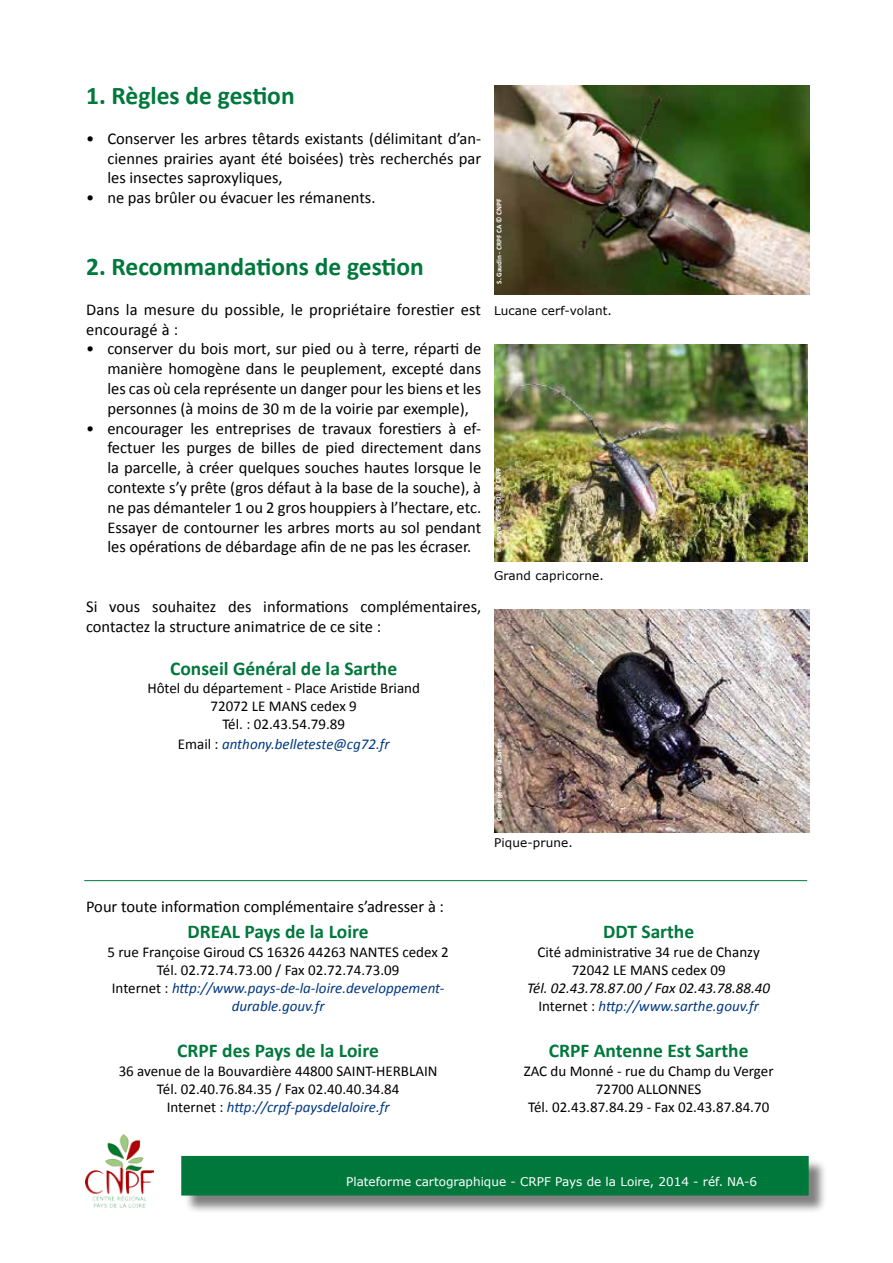
<style>
.page{position:relative;width:893px;height:1263px;background:#fff}
.page>*{position:absolute;margin:0;border:0;box-sizing:border-box;transform-origin:0 0}
.t1{font:700 25.5px "Calibri";color:#00783c}
.t2{font:700 19.5px "Calibri";color:#00783c}
.t3{font:16.5px/19.8px "Calibri";color:#000;text-align:justify}
.t4{font:15px/18px "Calibri";color:#000;text-align:center}
.t5{font:italic 15px "Calibri";color:#003882}
.t6{font:italic 15px "Calibri";color:#000}
.t7{font:12px "Verdana";color:#fff}
.t8{font:12px "Verdana";letter-spacing:.01em;color:#000}
.t9{font:700 7.2px "Calibri";color:#fff}
.s1{font-style:normal;color:#000}
.s2{font-size:7.5px}
</style>
<div class="page">
<div style="left:184px;top:1158px;width:643px;height:56px;background:#000;opacity:.5"></div>
<div style="left:181px;top:1156px;width:628px;height:39px;background:#00783c"></div>
<img style="left:85px;top:1134px;width:68px;height:74px">
<hr style="left:84px;top:880px;width:723px;height:1px;background:#00783c">
<img style="left:494px;top:85px;width:315px;height:209px">
<img style="left:494px;top:344px;width:314px;height:217px">
<img style="left:494px;top:610px;width:315px;height:222px">
<h1 class="t1" style="left:86px;top:79px;width:210px">1. Règles de gestion</h1>
<p class="t3" style="left:107px;top:128px;width:375px;text-indent:-21px">• Conserver les arbres têtards existants (délimitant d’an&shy;ciennes prairies ayant été boisées) très recherchés par les insectes saproxyliques,</p>
<p class="t3" style="left:86px;top:188px;width:291px">• ne pas brûler ou évacuer les rémanents.</p>
<h1 class="t1" style="left:86px;top:250px;width:339px">2. Recommandations de gestion</h1>
<p class="t3" style="left:86px;top:299px;width:397px">Dans la mesure du possible, le propriétaire forestier est encouragé à :</p>
<p class="t3" style="left:107px;top:339px;width:375px;text-indent:-21px">• conserver du bois mort, sur pied ou à terre, réparti de manière homogène dans le peuplement, excepté dans les cas où cela représente un danger pour les biens et les personnes (à moins de 30 m de la voirie par exemple),</p>
<p class="t3" style="left:107px;top:418px;width:375px;text-indent:-21px">• encourager les entreprises de travaux forestiers à ef&shy;fectuer les purges de billes de pied directement dans la parcelle, à créer quelques souches hautes lorsque le contexte s’y prête (gros défaut à la base de la souche), à ne pas démanteler 1 ou 2 gros houppiers à l’hectare, etc.<br>Essayer de contourner les arbres morts au sol pendant les opérations de débardage afin de ne pas les écraser.</p>
<p class="t3" style="left:86px;top:596px;width:397px">Si vous souhaitez des informations complémentaires, contactez la structure animatrice de ce site :</p>
<p class="t2" style="left:170px;top:656px;width:229px">Conseil Général de la Sarthe</p>
<p class="t4" style="left:147px;top:679px;width:274px">Hôtel du département - Place Aristide Briand<br>72072 LE MANS cedex 9<br>Tél. : 02.43.54.79.89</p>
<p class="t5" style="left:178px;top:733px;width:213px"><span class="s1">Email :</span> anthony.belleteste@cg72.fr</p>
<p class="t9" style="left:494px;top:284px;width:86px;rotate:-90deg">S. Gaudin - CRPF CA <span class="s2">© CNPF</span></p>
<p class="t8" style="left:494px;top:303px;width:120px">Lucane cerf-volant.</p>
<p class="t9" style="left:494px;top:552px;width:86px;rotate:-90deg">B. Longa - CRPF PDL <span class="s2">© CNPF</span></p>
<p class="t8" style="left:494px;top:568px;width:111px">Grand capricorne.</p>
<p class="t9" style="left:495px;top:821px;width:85px;rotate:-90deg">Conseil général de la Sarthe</p>
<p class="t8" style="left:494px;top:834px;width:80px">Pique-prune.</p>
<p class="t3" style="left:86px;top:897px;width:359px">Pour toute information complémentaire s’adresser à :</p>
<p class="t2" style="left:188px;top:919px;width:183px">DREAL Pays de la Loire</p>
<p class="t2" style="left:603px;top:919px;width:93px">DDT Sarthe</p>
<p class="t4" style="left:107px;top:943px;width:343px">5 rue Françoise Giroud CS 16326 44263 NANTES cedex 2</p>
<p class="t4" style="left:537px;top:943px;width:224px">Cité administrative 34 rue de Chanzy</p>
<p class="t4" style="left:157px;top:961px;width:244px">Tél. 02.72.74.73.00 / Fax 02.72.74.73.09</p>
<p class="t4" style="left:572px;top:961px;width:155px">72042 LE MANS cedex 09</p>
<p class="t5" style="left:112px;top:978px;width:334px"><span class="s1">Internet :</span> http://www.pays-de-la-loire.developpement-</p>
<p class="t6" style="left:527px;top:978px;width:245px">Tél. 02.43.78.87.00 / Fax 02.43.78.88.40</p>
<p class="t5" style="left:232px;top:996px;width:94px">durable.gouv.fr</p>
<p class="t5" style="left:538px;top:996px;width:222px"><span class="s1">Internet :</span> http://www.sarthe.gouv.fr</p>
<p class="t2" style="left:177px;top:1037px;width:203px">CRPF des Pays de la Loire</p>
<p class="t2" style="left:549px;top:1037px;width:201px">CRPF Antenne Est Sarthe</p>
<p class="t4" style="left:119px;top:1062px;width:320px">36 avenue de la Bouvardière 44800 SAINT-HERBLAIN</p>
<p class="t4" style="left:524px;top:1062px;width:251px">ZAC du Monné - rue du Champ du Verger</p>
<p class="t4" style="left:157px;top:1080px;width:244px">Tél. 02.40.76.84.35 / Fax 02.40.40.34.84</p>
<p class="t4" style="left:596px;top:1080px;width:107px">72700 ALLONNES</p>
<p class="t5" style="left:167px;top:1097px;width:224px"><span class="s1">Internet :</span> http://crpf-paysdelaloire.fr</p>
<p class="t4" style="left:528px;top:1098px;width:243px">Tél. 02.43.87.84.29 - Fax 02.43.87.84.70</p>
<p class="t7" style="left:346px;top:1174px;width:413px">Plateforme cartographique - CRPF Pays de la Loire, 2014 - réf. NA-6</p>
</div>
